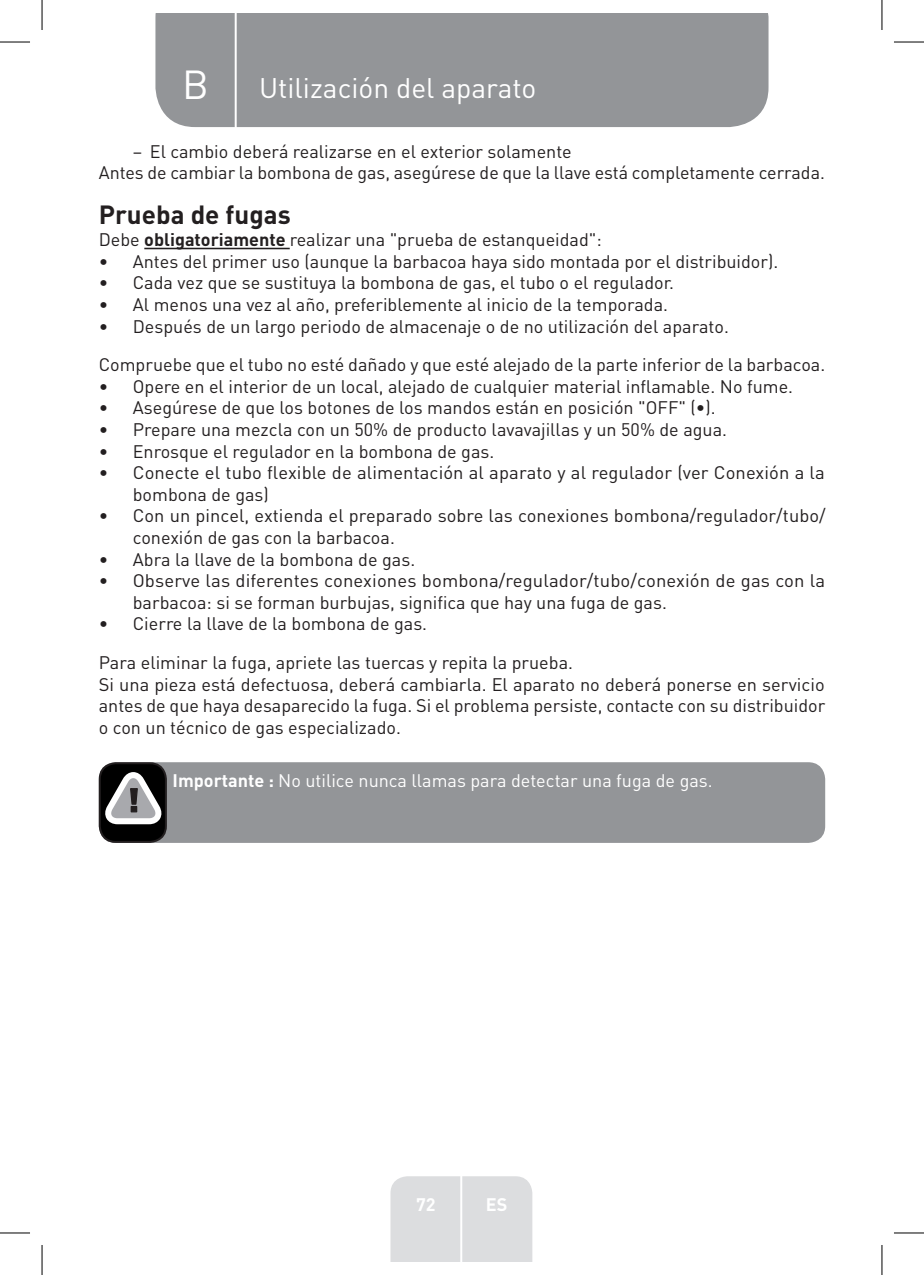
<style>
.page{position:relative;width:924px;height:1275px;background:#fff}
.page>*{position:absolute;margin:0;border:0;box-sizing:border-box;transform-origin:0 0}
.t1{font:40px "DIN Pro";color:#fff}
.TitreGauche__gabarit{font:28px "DIN Pro";color:#fff}
.Large_Text__3_2_mm{font:700 26px "DIN Pro";color:#231f20}
.Body{font:18px/21.6px "DIN Pro";color:#231f20}
.Body_SB{font:18px "DIN Pro";color:#231f20}
.White_Text{font:18px "DIN Pro";color:#fff}
.t2{font:700 18px "DIN Pro";color:#fff}
.s1{font-weight:700}
</style>
<div class="page">
<div style="left:155px;top:14px;width:613px;height:113px;background:#939598"></div>
<div style="left:390px;top:1176px;width:142px;height:85px;background:#dcdddf"></div>
<hr style="left:460px;top:1153px;width:2px;height:108px;background:#fff">
<hr style="left:234px;top:14px;width:2px;height:116px;background:#fff">
<hr style="left:144px;top:248px;width:145px;height:1px;background:#231f20">
<div style="left:99px;top:762px;width:725px;height:81px;background:#939598;border-radius:17px"></div>
<div style="left:100px;top:763px;width:66px;height:79px;background:#000;border-radius:16px"></div>
<div style="left:99px;top:762px;width:68px;height:81px;border:2px solid #231f20;border-radius:16px"></div>
<svg style="left:105px;top:772px;width:57px;height:52px"></svg>
<hr style="left:0;top:42px;width:30px;height:1px;background:#000">
<hr style="left:893px;top:42px;width:30px;height:1px;background:#000">
<hr style="left:0;top:1232px;width:30px;height:1px;background:#000">
<hr style="left:893px;top:1232px;width:30px;height:1px;background:#000">
<hr style="left:42px;top:0;width:1px;height:30px;background:#000">
<hr style="left:42px;top:1245px;width:1px;height:30px;background:#000">
<hr style="left:881px;top:0;width:1px;height:30px;background:#000">
<hr style="left:881px;top:1245px;width:1px;height:30px;background:#000">
<p class="t1" style="left:182px;top:57px;width:28px">B</p>
<p class="TitreGauche__gabarit" style="left:259px;top:69px;width:279px">Utilización del aparato</p>
<p class="Body" style="left:133px;top:140px;width:440px">– El cambio deberá realizarse en el exterior solamente</p>
<p class="Body" style="left:99px;top:161px;width:727px">Antes de cambiar la bombona de gas, asegúrese de que la llave está completamente cerrada.</p>
<p class="Large_Text__3_2_mm" style="left:99px;top:193px;width:193px">Prueba de fugas</p>
<p class="Body" style="left:99px;top:228px;width:504px">Debe <span class="s1">obligatoriamente</span> realizar una "prueba de estanqueidad":</p>
<p class="Body" style="left:99px;top:250px;width:680px">• Antes del primer uso (aunque la barbacoa haya sido montada por el distribuidor).</p>
<p class="Body" style="left:99px;top:271px;width:576px">• Cada vez que se sustituya la bombona de gas, el tubo o el regulador.</p>
<p class="Body" style="left:99px;top:293px;width:570px">• Al menos una vez al año, preferiblemente al inicio de la temporada.</p>
<p class="Body" style="left:99px;top:314px;width:631px">• Después de un largo periodo de almacenaje o de no utilización del aparato.</p>
<p class="Body_SB" style="left:99px;top:352px;width:727px">Compruebe que el tubo no esté dañado y que esté alejado de la parte inferior de la barbacoa.</p>
<p class="Body" style="left:99px;top:375px;width:695px">• Opere en el interior de un local, alejado de cualquier material inflamable. No fume.</p>
<p class="Body" style="left:99px;top:396px;width:618px">• Asegúrese de que los botones de los mandos están en posición "OFF" (•).</p>
<p class="Body" style="left:99px;top:418px;width:629px">• Prepare una mezcla con un 50% de producto lavavajillas y un 50% de agua.</p>
<p class="Body" style="left:99px;top:439px;width:397px">• Enrosque el regulador en la bombona de gas.</p>
<p class="Body" style="left:133px;top:461px;width:693px;text-indent:-34px">• Conecte el tubo flexible de alimentación al aparato y al regulador (ver Conexión a la bombona de gas)</p>
<p class="Body" style="left:133px;top:504px;width:694px;text-indent:-34px">• Con un pincel, extienda el preparado sobre las conexiones bombona/regulador/tubo/ conexión de gas con la barbacoa.</p>
<p class="Body" style="left:99px;top:547px;width:318px">• Abra la llave de la bombona de gas.</p>
<p class="Body" style="left:133px;top:569px;width:693px;text-indent:-34px">• Observe las diferentes conexiones bombona/regulador/tubo/conexión de gas con la barbacoa: si se forman burbujas, significa que hay una fuga de gas.</p>
<p class="Body" style="left:99px;top:612px;width:330px">• Cierre la llave de la bombona de gas.</p>
<p class="Body_SB" style="left:99px;top:650px;width:475px">Para eliminar la fuga, apriete las tuercas y repita la prueba.</p>
<p class="Body" style="left:99px;top:672px;width:727px;text-align:justify">Si una pieza está defectuosa, deberá cambiarla. El aparato no deberá ponerse en servicio antes de que haya desaparecido la fuga. Si el problema persiste, contacte con su distribuidor o con un técnico de gas especializado.</p>
<p class="White_Text" style="left:172px;top:768px;width:541px"><span class="s1">Importante :</span> No utilice nunca llamas para detectar una fuga de gas.</p>
<p class="t2" style="left:416px;top:1189px;width:21px">72</p>
<p class="t2" style="left:485px;top:1189px;width:23px">ES</p>
</div>
